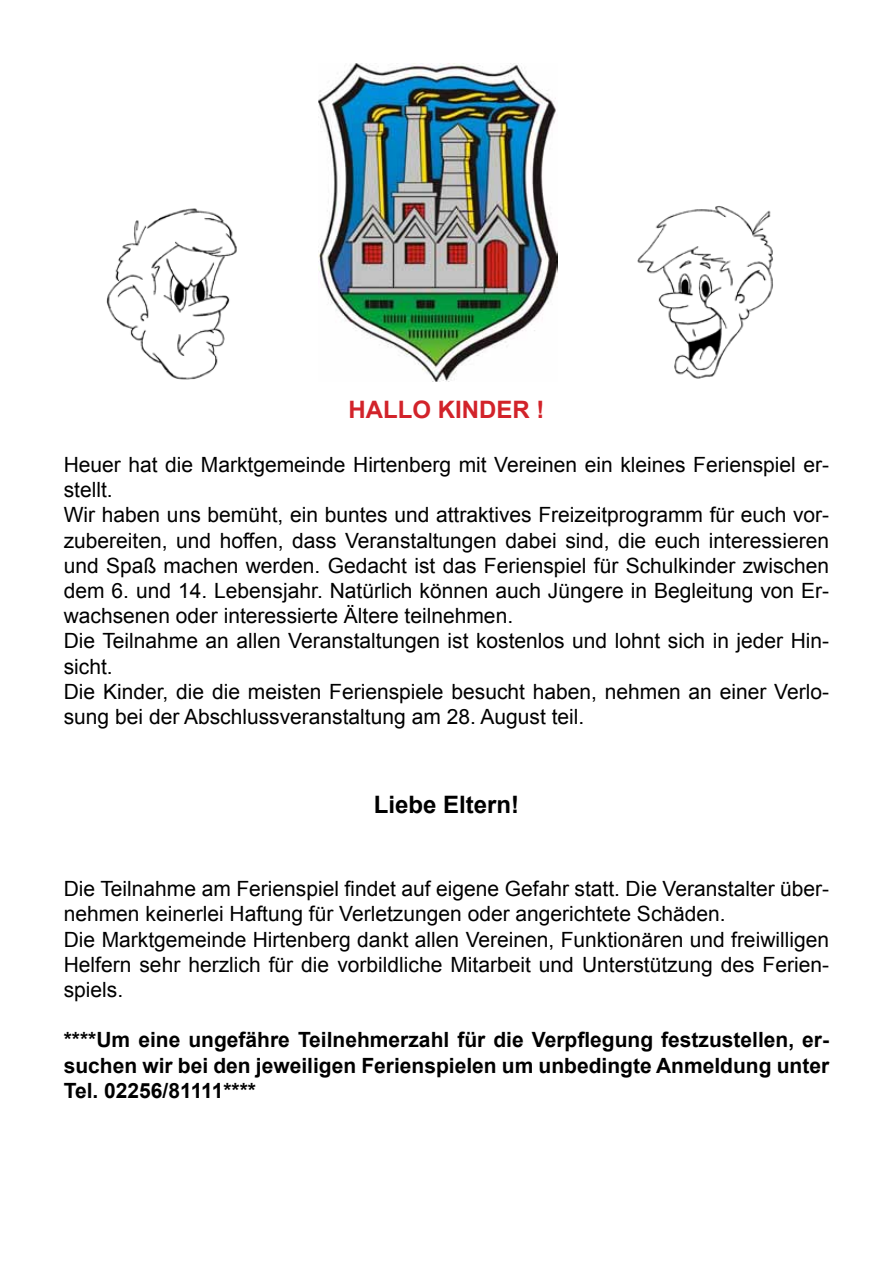
<style>
.page{position:relative;width:893px;height:1263px;background:#fff}
.page>*{position:absolute;margin:0;border:0;box-sizing:border-box;transform-origin:0 0}
.t1{font:700 24px "Arial";color:#d2232a}
.t2{font:700 24px "Arial";color:#000}
.t3{font:21px/25.2px "Arial";color:#000}
.t4{font:700 21px/25.2px "Arial";color:#000;text-align:justify}
</style>
<div class="page">
<img style="left:319px;top:64px;width:238px;height:318px">
<img style="left:106px;top:208px;width:131px;height:172px">
<img style="left:637px;top:206px;width:136px;height:173px">
<p class="t1" style="left:348px;top:393px;width:197px">HALLO KINDER !</p>
<p class="t3" style="left:64px;top:452px;width:767px">Heuer hat die Marktgemeinde Hirtenberg mit Vereinen ein kleines Ferienspiel er&shy;stellt.<br>Wir haben uns bemüht, ein buntes und attraktives Freizeitprogramm für euch vor&shy;zubereiten, und hoffen, dass Veranstaltungen dabei sind, die euch interessieren und Spaß machen werden. Gedacht ist das Ferienspiel für Schulkinder zwischen dem 6. und 14. Lebensjahr. Natürlich können auch Jüngere in Begleitung von Er&shy;wachsenen oder interessierte Ältere teilnehmen.<br>Die Teilnahme an allen Veranstaltungen ist kostenlos und lohnt sich in jeder Hin&shy;sicht.<br>Die Kinder, die die meisten Ferienspiele besucht haben, nehmen an einer Verlo&shy;sung bei der Abschlussveranstaltung am 28. August teil.</p>
<p class="t2" style="left:374px;top:788px;width:147px">Liebe Eltern!</p>
<p class="t3" style="left:64px;top:876px;width:767px">Die Teilnahme am Ferienspiel findet auf eigene Gefahr statt. Die Veranstalter über&shy;nehmen keinerlei Haftung für Verletzungen oder angerichtete Schäden.<br>Die Marktgemeinde Hirtenberg dankt allen Vereinen, Funktionären und freiwilligen Helfern sehr herzlich für die vorbildliche Mitarbeit und Unterstützung des Ferien&shy;spiels.</p>
<p class="t4" style="left:64px;top:1028px;width:767px">****Um eine ungefähre Teilnehmerzahl für die Verpflegung festzustellen, er&shy;suchen wir bei den jeweiligen Ferienspielen um unbedingte Anmeldung unter Tel. 02256/81111****</p>
</div>
